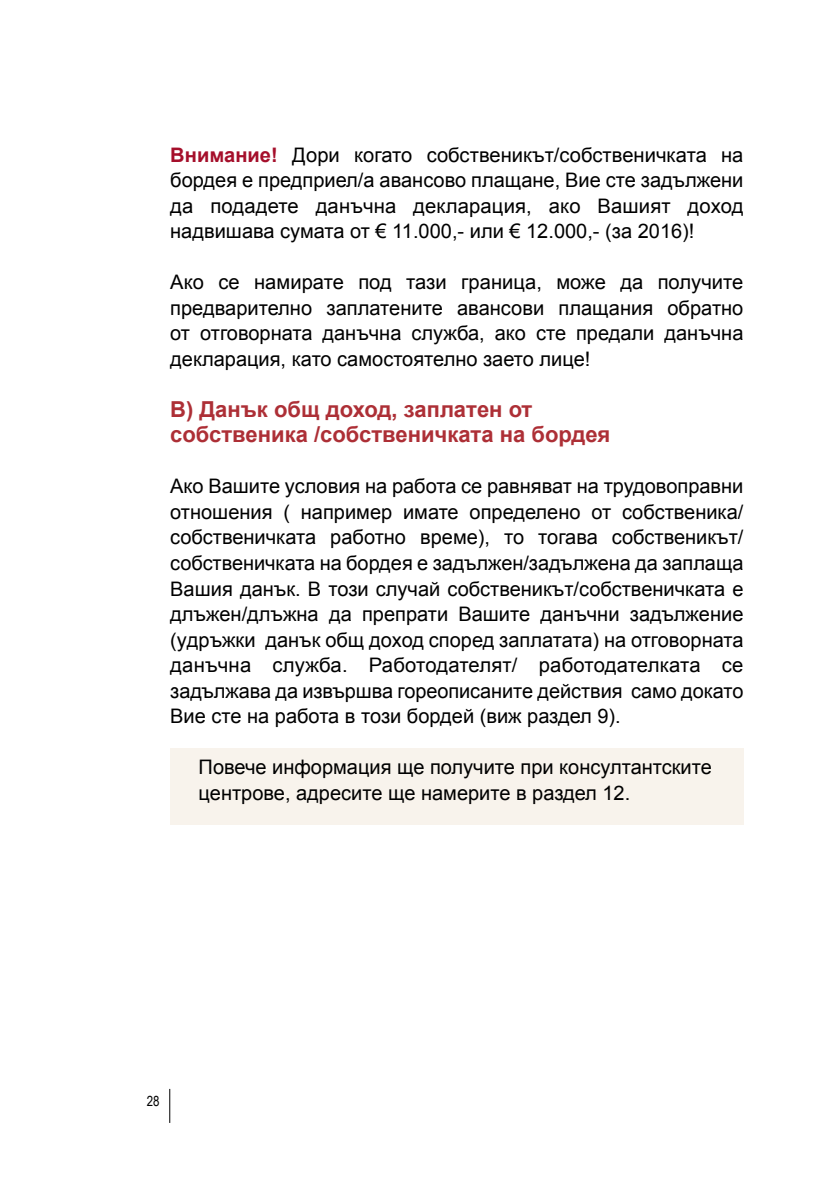
<style>
.page{position:relative;width:840px;height:1191px;background:#fff}
.page>*{position:absolute;margin:0;border:0;box-sizing:border-box;transform-origin:0 0}
.t1{font:700 22px/25.6px "Arial";color:#ad2f36}
.t2{font:20px/25.6px "Arial";color:#000;text-align:justify}
.t3{font:14px "Arial Narrow";color:#000}
.s1{font-weight:700;color:#a50f2b}
</style>
<div class="page">
<hr style="left:169px;top:1089px;width:1px;height:34px;background:#000">
<div style="left:170px;top:748px;width:573px;height:77px;background:#f8f3ec"></div>
<p class="t2" style="left:170px;top:142px;width:574px"><span class="s1">Внимание!</span> Дори когато собственикът/собственичката на бордея е предприел/а авансово плащане, Вие сте задължени да подадете данъчна декларация, ако Вашият доход надвишава сумата от € 11.000,- или € 12.000,- (за 2016)!</p>
<p class="t2" style="left:170px;top:270px;width:574px">Ако се намирате под тази граница, може да получите предварително заплатените авансови плащания обратно от отговорната данъчна служба, ако сте предали данъчна декларация, като самостоятелно заето лице!</p>
<p class="t1" style="left:170px;top:397px;width:441px">B) Данък общ доход, заплатен от собственика /собственичката на бордея</p>
<p class="t2" style="left:170px;top:474px;width:574px">Ако Вашите условия на работа се равняват на трудовоправни отношения ( например имате определено от собственика/ собственичката работно време), то тогава собственикът/ собственичката на бордея е задължен/задължена да заплаща Вашия данък. В този случай собственикът/собственичката е длъжен/длъжна да препрати Вашите данъчни задължение (yдръжки данък общ доход според заплатата) на отговорната данъчна служба. Работодателят/ работодателката се задължава да извършва гореописаните действия само докато Вие сте на работа в този бордей (виж раздел 9).</p>
<p class="t2" style="left:198px;top:754px;width:514px">Повече информация ще получите при консултантските центрове, адресите ще намерите в раздел 12.</p>
<p class="t3" style="left:147px;top:1091px;width:14px">28</p>
</div>
